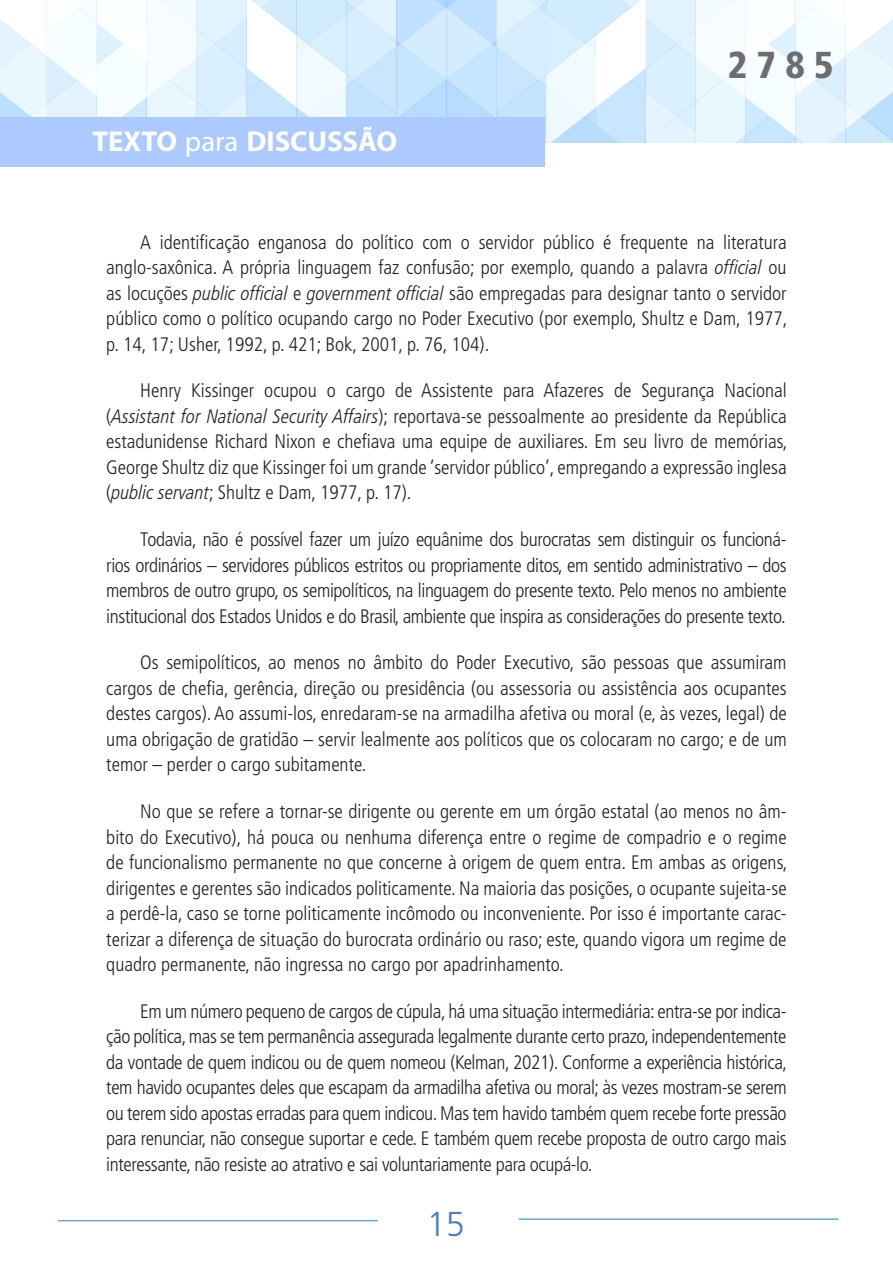
<style>
.page{position:relative;width:893px;height:1263px;background:#fff}
.page>*{position:absolute;margin:0;border:0;box-sizing:border-box;transform-origin:0 0}
.t1{font:900 condensed 37.5px "Frutiger LT Pro";color:#6c6d70}
.t2{font:300 34.5px "Frutiger LT Pro";color:#4b7cbe}
.t3{font:700 28.8px "Myriad Pro";color:#fff}
.texto_corrido{font:300 condensed 19.5px/25.5px "Frutiger LT Pro";color:#231f20;text-align:justify}
.s1{font-weight:400}
.s2{font-style:italic}
</style>
<div class="page">
<svg style="left:0;top:0;width:893px;height:143px"></svg>
<div style="left:0;top:118px;width:545px;height:49px;background:#accaff"></div>
<hr style="left:519px;top:1218px;width:319px;height:2px;background:#6fa5d9">
<hr style="left:58px;top:1220px;width:320px;height:1px;background:#6fa5d9">
<h3 class="t3" style="left:92px;top:122px;width:306px">TEXTO <span class="s1">para</span> DISCUSSÃO</h3>
<h1 class="t1" style="left:728px;top:42px;width:108px">2785</h1>
<p class="texto_corrido" style="left:106px;top:229px;width:683px;text-indent:34px">A identificação enganosa do político com o servidor público é frequente na literatura anglo-saxônica. A própria linguagem faz confusão; por exemplo, quando a palavra <span class="s2">official</span> ou as locuções <span class="s2">public official</span> e <span class="s2">government official</span> são empregadas para designar tanto o servidor público como o político ocupando cargo no Poder Executivo (por exemplo, Shultz e Dam, 1977, p. 14, 17; Usher, 1992, p. 421; Bok, 2001, p. 76, 104).</p>
<p class="texto_corrido" style="left:106px;top:378px;width:683px;text-indent:34px">Henry Kissinger ocupou o cargo de Assistente para Afazeres de Segurança Nacional (<span class="s2">Assistant for National Security Affairs</span>); reportava-se pessoalmente ao presidente da República estadunidense Richard Nixon e chefiava uma equipe de auxiliares. Em seu livro de memórias, George Shultz diz que Kissinger foi um grande ‘servidor público’, empregando a expressão inglesa (<span class="s2">public servant</span>; Shultz e Dam, 1977, p. 17).</p>
<p class="texto_corrido" style="left:106px;top:527px;width:682px;text-indent:34px">Todavia, não é possível fazer um juízo equânime dos burocratas sem distinguir os funcioná&shy;rios ordinários – servidores públicos estritos ou propriamente ditos, em sentido administrativo – dos membros de outro grupo, os semipolíticos, na linguagem do presente texto. Pelo menos no ambiente institucional dos Estados Unidos e do Brasil, ambiente que inspira as considerações do presente texto.</p>
<p class="texto_corrido" style="left:106px;top:650px;width:682px;text-indent:34px">Os semipolíticos, ao menos no âmbito do Poder Executivo, são pessoas que assumiram cargos de chefia, gerência, direção ou presidência (ou assessoria ou assistência aos ocupantes destes cargos). Ao assumi-los, enredaram-se na armadilha afetiva ou moral (e, às vezes, legal) de uma obrigação de gratidão – servir lealmente aos políticos que os colocaram no cargo; e de um temor – perder o cargo subitamente.</p>
<p class="texto_corrido" style="left:106px;top:799px;width:683px;text-indent:34px">No que se refere a tornar-se dirigente ou gerente em um órgão estatal (ao menos no âm&shy;bito do Executivo), há pouca ou nenhuma diferença entre o regime de compadrio e o regime de funcionalismo permanente no que concerne à origem de quem entra. Em ambas as origens, dirigentes e gerentes são indicados politicamente. Na maioria das posições, o ocupante sujeita-se a perdê-la, caso se torne politicamente incômodo ou inconveniente. Por isso é importante carac&shy;terizar a diferença de situação do burocrata ordinário ou raso; este, quando vigora um regime de quadro permanente, não ingressa no cargo por apadrinhamento.</p>
<p class="texto_corrido" style="left:106px;top:999px;width:682px;text-indent:34px">Em um número pequeno de cargos de cúpula, há uma situação intermediária: entra-se por indica&shy;ção política, mas se tem permanência assegurada legalmente durante certo prazo, independentemente da vontade de quem indicou ou de quem nomeou (Kelman, 2021). Conforme a experiência histórica, tem havido ocupantes deles que escapam da armadilha afetiva ou moral; às vezes mostram-se serem ou terem sido apostas erradas para quem indicou. Mas tem havido também quem recebe forte pressão para renunciar, não consegue suportar e cede. E também quem recebe proposta de outro cargo mais interessante, não resiste ao atrativo e sai voluntariamente para ocupá-lo.</p>
<h2 class="t2" style="left:427px;top:1204px;width:40px">15</h2>
</div>
